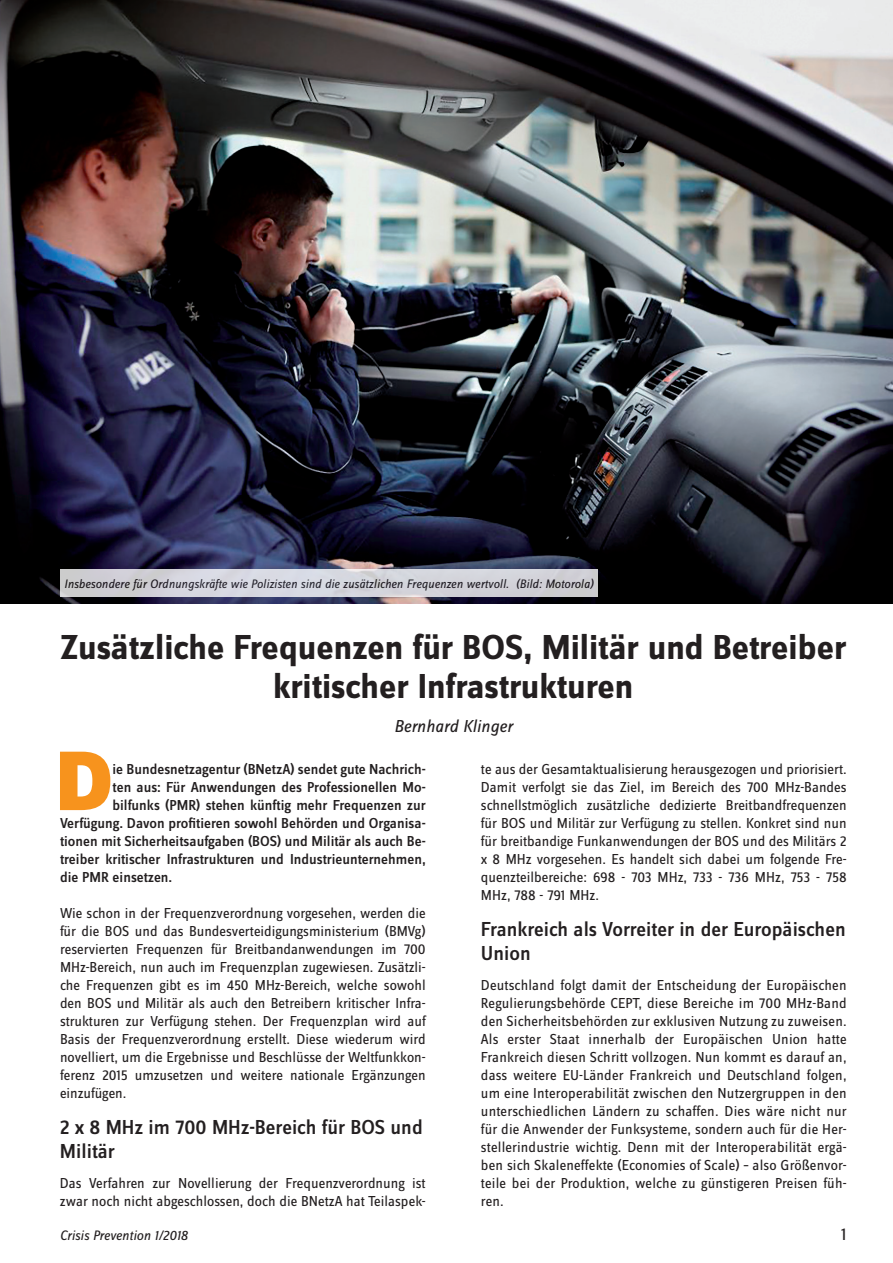
<style>
.page{position:relative;width:893px;height:1263px;background:#fff}
.page>*{position:absolute;margin:0;border:0;box-sizing:border-box;transform-origin:0 0}
.t1{font:900 87.6px "Zine Sans Display OT";color:#f7931d}
.t2{font:700 36px/39px "Zine Sans Display OT";color:#231f20;text-align:center}
.t3{font:500 21px/24px "Zine Sans Display OT";color:#231f20}
.t4{font:italic 18px "Zine Sans Display OT";color:#231f20}
.t5{font:18px "Zine Sans Display OT";color:#231f20}
.t6{font:15px/18px "Zine Sans Display OT";color:#231f20;text-align:justify}
.t7{font:500 15px "Zine Sans Display OT";color:#231f20}
.t8{font:italic 14.25px "Zine Sans Display OT";letter-spacing:-.005em;color:#231f20}
.t9{font:italic 12.75px "Zine Sans Display OT";color:#231f20}
</style>
<div class="page">
<img style="left:0;top:0;width:893px;height:603px">
<svg style="left:60px;top:569px;width:538px;height:28px;background:#d3d3da"></svg>
<p class="t9" style="left:64px;top:577px;width:531px">Insbesondere für Ordnungskräfte wie Polizisten sind die zusätzlichen Frequenzen wertvoll. (Bild: Motorola)</p>
<h2 class="t2" style="left:60px;top:628px;width:788px">Zusätzliche Frequenzen für BOS, Militär und Betreiber kritischer Infrastrukturen</h2>
<p class="t4" style="left:394px;top:716px;width:120px">Bernhard Klinger</p>
<h1 class="t1" style="left:56px;top:724px;width:58px">D</h1>
<p class="t7" style="left:113px;top:760px;width:315px">ie Bundesnetzagentur (BNetzA) sendet gute Nachrich-</p>
<p class="t6" style="left:481px;top:760px;width:367px">te aus der Gesamtaktualisierung herausgezogen und priorisiert.<br>Damit verfolgt sie das Ziel, im Bereich des 700 MHz-Bandes schnellstmöglich zusätzliche dedizierte Breitbandfrequenzen für BOS und Militär zur Verfügung zu stellen. Konkret sind nun für breitbandige Funkanwendungen der BOS und des Militärs 2 x 8 MHz vorgesehen. Es handelt sich dabei um folgende Fre&shy;quenzteilbereiche: 698 - 703 MHz, 733 - 736 MHz, 753 - 758<br>MHz, 788 - 791 MHz.</p>
<h3 class="t3" style="left:481px;top:917px;width:366px">Frankreich als Vorreiter in der Europäischen<br>Union</h3>
<p class="t6" style="left:481px;top:976px;width:367px">Deutschland folgt damit der Entscheidung der Europäischen Regulierungsbehörde CEPT, diese Bereiche im 700 MHz-Band den Sicherheitsbehörden zur exklusiven Nutzung zu zuweisen.<br>Als erster Staat innerhalb der Europäischen Union hatte Frankreich diesen Schritt vollzogen. Nun kommt es darauf an, dass weitere EU-Länder Frankreich und Deutschland folgen, um eine Interoperabilität zwischen den Nutzergruppen in den unterschiedlichen Ländern zu schaffen. Dies wäre nicht nur für die Anwender der Funksysteme, sondern auch für die Her&shy;stellerindustrie wichtig. Denn mit der Interoperabilität ergä&shy;ben sich Skaleneffekte (Economies of Scale) – also Größenvor&shy;teile bei der Produktion, welche zu günstigeren Preisen füh&shy;ren.</p>
<p class="t7" style="left:113px;top:778px;width:315px">ten aus: Für Anwendungen des Professionellen Mo-</p>
<p class="t7" style="left:113px;top:796px;width:315px">bilfunks (PMR) stehen künftig mehr Frequenzen zur</p>
<p class="t7" style="left:60px;top:814px;width:367px">Verfügung. Davon profitieren sowohl Behörden und Organisa-</p>
<p class="t7" style="left:60px;top:832px;width:367px">tionen mit Sicherheitsaufgaben (BOS) und Militär als auch Be-</p>
<p class="t7" style="left:60px;top:850px;width:367px">treiber kritischer Infrastrukturen und Industrieunternehmen,</p>
<p class="t7" style="left:60px;top:868px;width:114px">die PMR einsetzen.</p>
<p class="t6" style="left:60px;top:904px;width:367px">Wie schon in der Frequenzverordnung vorgesehen, werden die für die BOS und das Bundesverteidigungsministerium (BMVg) reservierten Frequenzen für Breitbandanwendungen im 700<br>MHz-Bereich, nun auch im Frequenzplan zugewiesen. Zusätzli&shy;che Frequenzen gibt es im 450 MHz-Bereich, welche sowohl den BOS und Militär als auch den Betreibern kritischer Infra&shy;strukturen zur Verfügung stehen. Der Frequenzplan wird auf Basis der Frequenzverordnung erstellt. Diese wiederum wird novelliert, um die Ergebnisse und Beschlüsse der Weltfunkkon&shy;ferenz 2015 umzusetzen und weitere nationale Ergänzungen einzufügen.</p>
<h3 class="t3" style="left:60px;top:1115px;width:364px">2 x 8 MHz im 700 MHz-Bereich für BOS und<br>Militär</h3>
<p class="t6" style="left:60px;top:1174px;width:367px">Das Verfahren zur Novellierung der Frequenzverordnung ist zwar noch nicht abgeschlossen, doch die BNetzA hat Teilaspek-</p>
<p class="t8" style="left:60px;top:1227px;width:129px">Crisis Prevention 1/2018</p>
<p class="t5" style="left:841px;top:1224px;width:7px">1</p>
</div>
